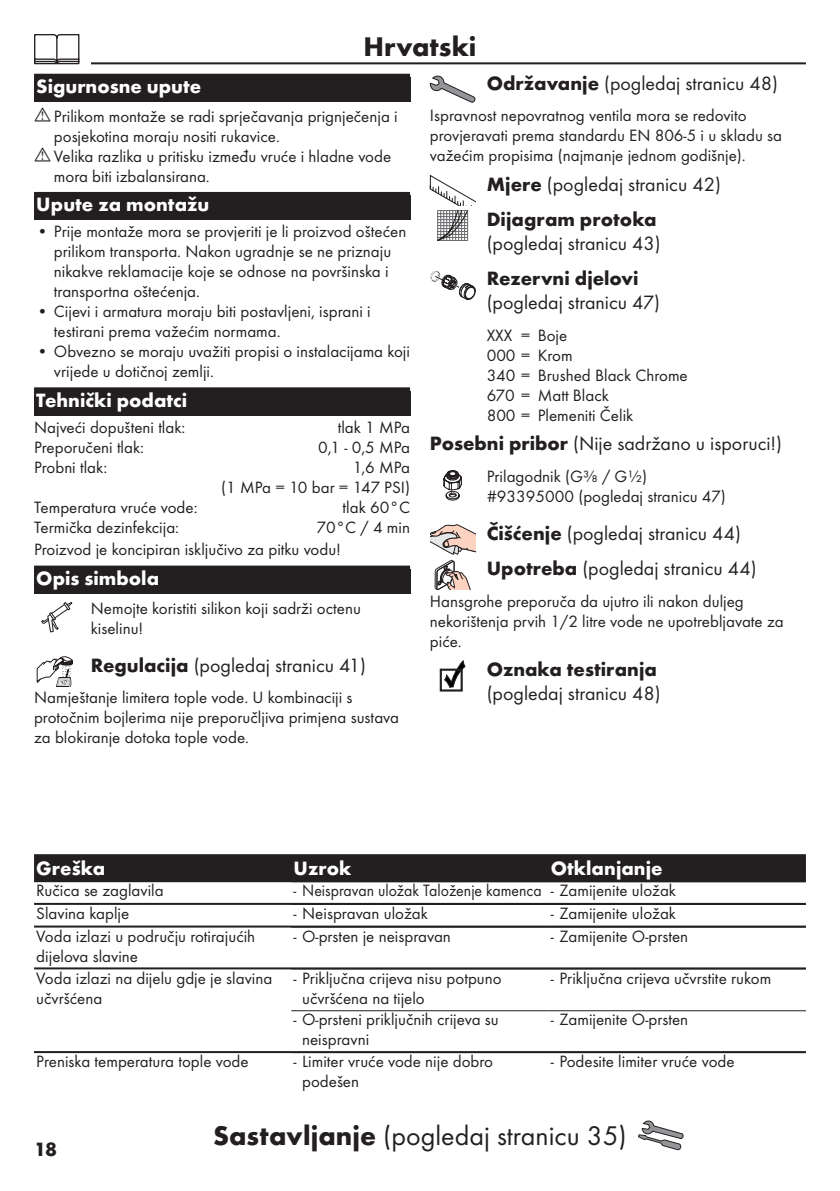
<style>
.page{position:relative;width:840px;height:1191px;background:#fff}
.page>*{position:absolute;margin:0;border:0;box-sizing:border-box;transform-origin:0 0}
.Montage_mit_Symbol_H{font:28px "Futura TOT Boo";color:#231f20}
.Sprache_Rahmenwechse{font:700 28px "Futura TOT";color:#231f20}
.Ueberschrift_Grafik{font:20px/24px "Futura TOT Boo";color:#231f20}
.Ueberschrift_HR{font:700 20px "Futura TOT";color:#fff}
.Ueberschrift_nach_Gr{font:20px "Futura TOT Boo";color:#231f20}
.Tabelle_Kopf_HR{font:700 20px "Futura TOT";color:#fff}
.Ueberschrift___HR{font:700 20px "Futura TOT";color:#fff}
.t1{font:700 20px "Futura TOT";color:#231f20}
.Normaltext_nach_Graf{font:17px/20px "Futura TOT Boo";color:#231f20}
.Techn__Daten_HR{font:17px/20px "Futura TOT Boo";color:#231f20;text-align:right}
.Tabelle_Spalte_HR{font:17px/20px "Futura TOT Boo";color:#231f20}
.Normaltext_Grafik_HR{font:17px/20px "Futura TOT Boo";color:#231f20}
.Farbe_HR{font:17px/20px "Futura TOT Boo";color:#231f20}
.Normaltext_HR{font:17px "Futura TOT Boo";color:#231f20}
.Normaltext_nach_Graf-2{font:17px "Futura TOT Boo";color:#231f20;scale:.93 1}
.s1{font-family:"Futura TOT";font-weight:700}
</style>
<div class="page">
<hr style="left:34px;top:62px;width:771px;height:2px;background:#231f20">
<div style="left:23px;top:34px;width:68px;height:34px;background:#fff"></div>
<svg style="left:34px;top:34px;width:45px;height:30px"></svg>
<svg style="left:638px;top:1120px;width:45px;height:30px"></svg>
<div style="left:34px;top:74px;width:376px;height:28px;background:#231f20"></div>
<div style="left:34px;top:192px;width:376px;height:28px;background:#231f20"></div>
<div style="left:34px;top:387px;width:376px;height:28px;background:#231f20"></div>
<div style="left:34px;top:569px;width:376px;height:25px;background:#231f20"></div>
<div style="left:34px;top:565px;width:376px;height:28px;background:#231f20"></div>
<svg style="left:41px;top:602px;width:32px;height:30px"></svg>
<svg style="left:36px;top:656px;width:37px;height:31px"></svg>
<svg style="left:429px;top:75px;width:46px;height:28px"></svg>
<svg style="left:429px;top:175px;width:46px;height:66px"></svg>
<svg style="left:430px;top:271px;width:45px;height:29px"></svg>
<svg style="left:443px;top:470px;width:19px;height:30px"></svg>
<svg style="left:430px;top:524px;width:45px;height:30px"></svg>
<svg style="left:434px;top:560px;width:36px;height:30px"></svg>
<svg style="left:440px;top:661px;width:25px;height:30px"></svg>
<div style="left:34px;top:854px;width:771px;height:26px;background:#231f20"></div>
<hr style="left:34px;top:880px;width:771px;height:2px;background:#231f20">
<hr style="left:34px;top:903px;width:771px;height:2px;background:#231f20">
<hr style="left:34px;top:925px;width:771px;height:2px;background:#231f20">
<hr style="left:34px;top:967px;width:771px;height:2px;background:#231f20">
<hr style="left:291px;top:1010px;width:257px;height:1px;background:#231f20">
<hr style="left:548px;top:1010px;width:257px;height:1px;background:#231f20">
<hr style="left:34px;top:1051px;width:771px;height:2px;background:#231f20">
<p class="Sprache_Rahmenwechse" style="left:363px;top:29px;width:114px">Hrvatski</p>
<p class="Ueberschrift___HR" style="left:36px;top:74px;width:166px">Sigurnosne upute</p>
<p class="Normaltext_nach_Graf" style="left:54px;top:106px;width:345px">Prilikom montaže se radi sprječavanja prignječenja i posjekotina moraju nositi rukavice.</p>
<p class="Normaltext_nach_Graf" style="left:54px;top:146px;width:338px">Velika razlika u pritisku između vruće i hladne vode mora biti izbalansirana.</p>
<p class="Ueberschrift_HR" style="left:36px;top:192px;width:174px">Upute za montažu</p>
<p class="Normaltext_nach_Graf" style="left:54px;top:221px;width:354px;text-indent:-17px">• Prije montaže mora se provjeriti je li proizvod oštećen prilikom transporta. Nakon ugradnje se ne priznaju nikakve reklamacije koje se odnose na površinska i transportna oštećenja.</p>
<p class="Normaltext_nach_Graf" style="left:54px;top:301px;width:318px;text-indent:-17px">• Cijevi i armatura moraju biti postavljeni, isprani i testirani prema važećim normama.</p>
<p class="Normaltext_nach_Graf" style="left:54px;top:341px;width:357px;text-indent:-17px">• Obvezno se moraju uvažiti propisi o instalacijama koji vrijede u dotičnoj zemlji.</p>
<p class="Ueberschrift_HR" style="left:36px;top:388px;width:152px">Tehnički podatci</p>
<p class="Techn__Daten_HR" style="left:34px;top:417px;width:153px">Najveći dopušteni tlak:</p>
<p class="Techn__Daten_HR" style="left:337px;top:417px;width:74px">tlak 1 MPa</p>
<p class="Techn__Daten_HR" style="left:34px;top:437px;width:111px">Preporučeni tlak:</p>
<p class="Techn__Daten_HR" style="left:318px;top:437px;width:93px">0,1 - 0,5 MPa</p>
<p class="Techn__Daten_HR" style="left:34px;top:457px;width:75px">Probni tlak:</p>
<p class="Techn__Daten_HR" style="left:221px;top:457px;width:190px">1,6 MPa<br>(1 MPa = 10 bar = 147 PSI)</p>
<p class="Techn__Daten_HR" style="left:34px;top:497px;width:165px">Temperatura vruće vode:</p>
<p class="Techn__Daten_HR" style="left:342px;top:497px;width:69px">tlak 60°C</p>
<p class="Techn__Daten_HR" style="left:34px;top:517px;width:146px">Termička dezinfekcija:</p>
<p class="Techn__Daten_HR" style="left:316px;top:517px;width:95px">70°C / 4 min</p>
<p class="Normaltext_HR" style="left:34px;top:539px;width:308px">Proizvod je koncipiran isključivo za pitku vodu!</p>
<p class="Ueberschrift_HR" style="left:36px;top:566px;width:124px">Opis simbola</p>
<p class="Normaltext_Grafik_HR" style="left:91px;top:598px;width:271px">Nemojte koristiti silikon koji sadrži octenu kiselinu!</p>
<p class="Ueberschrift_Grafik" style="left:91px;top:653px;width:276px"><span class="s1">Regulacija</span> (pogledaj stranicu 41)</p>
<p class="Normaltext_nach_Graf" style="left:34px;top:687px;width:366px">Namještanje limitera tople vode. U kombinaciji s protočnim bojlerima nije preporučljiva primjena sustava za blokiranje dotoka tople vode.</p>
<p class="Ueberschrift_Grafik" style="left:486px;top:71px;width:293px"><span class="s1">Održavanje</span> (pogledaj stranicu 48)</p>
<p class="Normaltext_nach_Graf" style="left:429px;top:105px;width:353px">Ispravnost nepovratnog ventila mora se redovito provjeravati prema standardu EN 806-5 i u skladu sa važećim propisima (najmanje jednom godišnje).</p>
<p class="Ueberschrift_Grafik" style="left:486px;top:172px;width:235px"><span class="s1">Mjere</span> (pogledaj stranicu 42)</p>
<p class="Ueberschrift_Grafik" style="left:486px;top:207px;width:175px"><span class="s1">Dijagram protoka </span>(pogledaj stranicu 43)</p>
<p class="Ueberschrift_Grafik" style="left:486px;top:266px;width:175px"><span class="s1">Rezervni djelovi </span>(pogledaj stranicu 47)</p>
<p class="Farbe_HR" style="left:486px;top:325px;width:202px">XXX = Boje<br>000 = Krom<br>340 = Brushed Black Chrome<br>670 = Matt Black<br>800 = Plemeniti Čelik</p>
<p class="Ueberschrift_nach_Gr" style="left:429px;top:432px;width:353px"><span class="s1">Posebni pribor</span> (Nije sadržano u isporuci!)</p>
<p class="Normaltext_Grafik_HR" style="left:486px;top:466px;width:240px">Prilagodnik (G⅜ / G½) #93395000 (pogledaj stranicu 47)</p>
<p class="Ueberschrift_Grafik" style="left:486px;top:521px;width:256px"><span class="s1">Čišćenje</span> (pogledaj stranicu 44)</p>
<p class="Ueberschrift_Grafik" style="left:486px;top:556px;width:271px"><span class="s1">Upotreba</span> (pogledaj stranicu 44)</p>
<p class="Normaltext_nach_Graf" style="left:429px;top:591px;width:355px">Hansgrohe preporuča da ujutro ili nakon duljeg nekorištenja prvih 1/2 litre vode ne upotrebljavate za piće.</p>
<p class="Ueberschrift_Grafik" style="left:486px;top:657px;width:175px"><span class="s1">Oznaka testiranja </span>(pogledaj stranicu 48)</p>
<p class="Tabelle_Kopf_HR" style="left:36px;top:855px;width:70px">Greška</p>
<p class="Tabelle_Kopf_HR" style="left:293px;top:855px;width:59px">Uzrok</p>
<p class="Tabelle_Kopf_HR" style="left:550px;top:855px;width:113px">Otklanjanje</p>
<p class="Tabelle_Spalte_HR" style="left:36px;top:880px;width:129px">Ručica se zaglavila</p>
<p class="Normaltext_nach_Graf-2" style="left:293px;top:880px;width:268px">- Neispravan uložak Taloženje kamenca</p>
<p class="Normaltext_nach_Graf" style="left:550px;top:880px;width:127px">- Zamijenite uložak</p>
<p class="Tabelle_Spalte_HR" style="left:36px;top:903px;width:94px">Slavina kaplje</p>
<p class="Normaltext_nach_Graf" style="left:293px;top:903px;width:136px">- Neispravan uložak</p>
<p class="Normaltext_nach_Graf" style="left:550px;top:903px;width:127px">- Zamijenite uložak</p>
<p class="Tabelle_Spalte_HR" style="left:36px;top:926px;width:220px">Voda izlazi u području rotirajućih dijelova slavine</p>
<p class="Normaltext_nach_Graf" style="left:293px;top:926px;width:159px">- O-prsten je neispravan</p>
<p class="Normaltext_nach_Graf" style="left:550px;top:926px;width:139px">- Zamijenite O-prsten</p>
<p class="Tabelle_Spalte_HR" style="left:36px;top:967px;width:237px">Voda izlazi na dijelu gdje je slavina učvršćena</p>
<p class="Normaltext_nach_Graf" style="left:302px;top:967px;width:201px;text-indent:-9px">- Priključna crijeva nisu potpuno učvršćena na tijelo</p>
<p class="Normaltext_nach_Graf" style="left:550px;top:967px;width:222px">- Priključna crijeva učvrstite rukom</p>
<p class="Normaltext_nach_Graf" style="left:302px;top:1009px;width:198px;text-indent:-9px">- O-prsteni priključnih crijeva su neispravni</p>
<p class="Normaltext_nach_Graf" style="left:550px;top:1009px;width:139px">- Zamijenite O-prsten</p>
<p class="Tabelle_Spalte_HR" style="left:36px;top:1051px;width:214px">Preniska temperatura tople vode</p>
<p class="Normaltext_nach_Graf" style="left:302px;top:1051px;width:192px;text-indent:-9px">- Limiter vruće vode nije dobro podešen</p>
<p class="Normaltext_nach_Graf" style="left:550px;top:1051px;width:185px">- Podesite limiter vruće vode</p>
<p class="t1" style="left:34px;top:1136px;width:24px">18</p>
<p class="Montage_mit_Symbol_H" style="left:213px;top:1119px;width:415px"><span class="s1">Sastavljanje</span> (pogledaj stranicu 35)</p>
</div>
